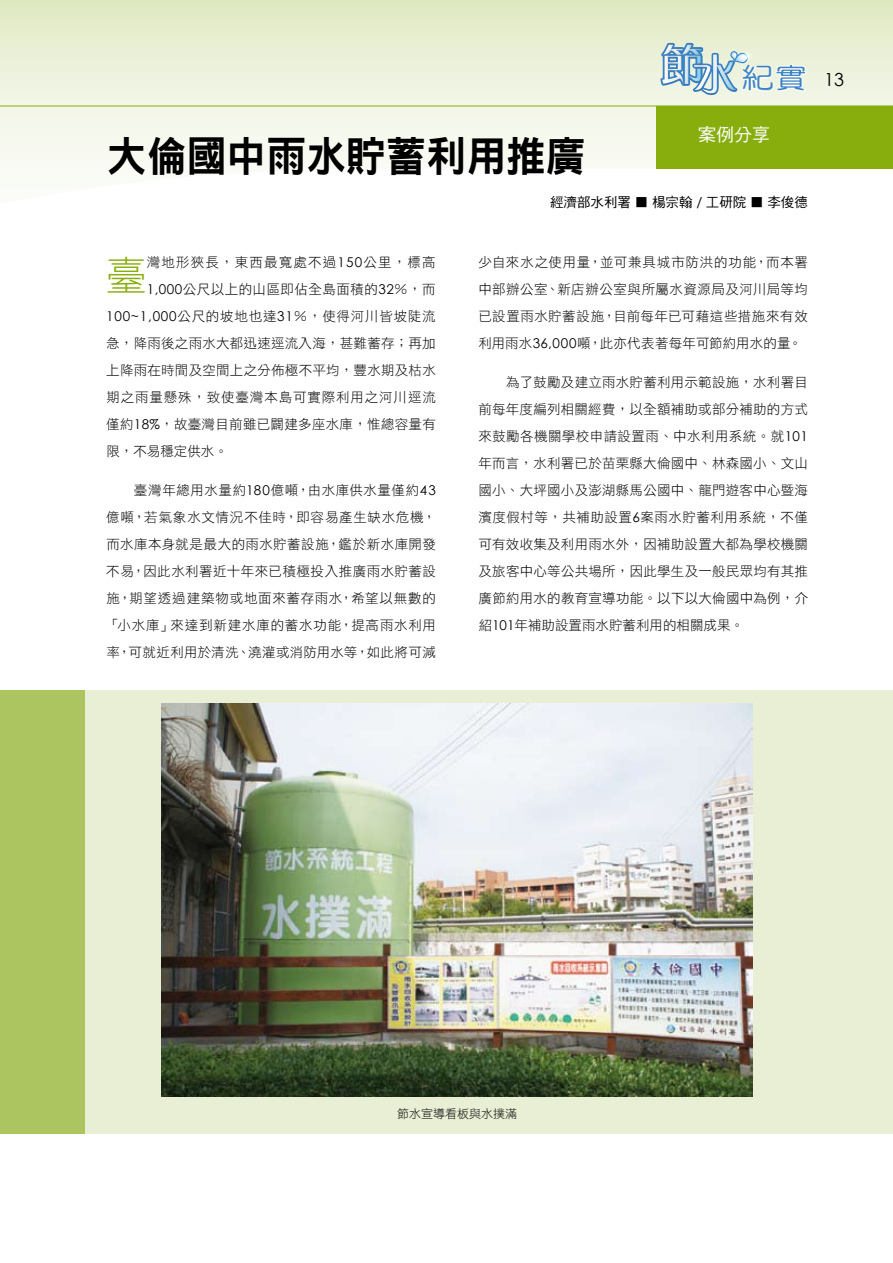
<style>
.page{position:relative;width:893px;height:1263px;background:#fff}
.page>*{position:absolute;margin:0;border:0;box-sizing:border-box;transform-origin:0 0}
.t1{font:42px "DF Hei Std W9";color:#000;scale:.95 1}
.t2{font:40.5px "DF Hei Std W3";color:#88ae0e}
.t3{font:500 27.45px "AR Yuan B5";color:#3a82c3;scale:1.18 1}
.t4{font:18px "DF Hei Std W5";color:#fff}
.t5{font:18px "Century Gothic";color:#000}
.t6{font:13.5px/27px "DF Hei Std W3";letter-spacing:.02em;color:#000;text-align:justify}
.t7{font:13.5px "DF Hei Std W3";letter-spacing:.055em;color:#000}
.t8{font:13.5px "DF Hei Std W3";letter-spacing:.065em;color:#000}
.t9{font:13.5px "DF Hei Std W3";letter-spacing:.085em;color:#000}
.t10{font:13.5px "DF Hei Std W5";color:#000}
.t11{font:12px "DF Hei Std W3";color:#000}
.s1{font-family:"Century Gothic"}
</style>
<div class="page">
<svg style="left:0;top:0;width:893px;height:175px"></svg>
<hr style="left:0;top:106px;width:893px;height:1px;background:#88ae0e">
<div style="left:657px;top:106px;width:236px;height:63px;background:#88ae0e"></div>
<img style="left:787px;top:51px;width:32px;height:45px">
<svg style="left:787px;top:65px;width:18px;height:25px"></svg>
<img style="left:750px;top:50px;width:37px;height:46px">
<svg style="left:659px;top:41px;width:91px;height:55px"></svg>
<img style="left:714px;top:25px;width:65px;height:64px">
<svg style="left:735px;top:45px;width:23px;height:23px"></svg>
<svg style="left:741px;top:52px;width:11px;height:10px"></svg>
<img style="left:659px;top:42px;width:78px;height:54px">
<div style="left:1px;top:690px;width:892px;height:444px;background:#e9efd5"></div>
<div style="left:0;top:690px;width:85px;height:444px;background:#adc560"></div>
<img style="left:162px;top:704px;width:590px;height:392px">
<h3 class="t3" style="left:742px;top:64px;width:29px">紀</h3>
<h3 class="t4" style="left:698px;top:124px;width:73px">案例分享</h3>
<h1 class="t1" style="left:107px;top:133px;width:506px">大倫國中雨水貯蓄利用推廣</h1>
<p class="t10" style="left:550px;top:195px;width:259px">經濟部水利署 ■ 楊宗翰 <span class="s1">/</span> 工研院 ■ 李俊德</p>
<h2 class="t2" style="left:106px;top:253px;width:42px">臺</h2>
<p class="t9" style="left:147px;top:254px;width:290px">灣地形狹長，東西最寬處不過<span class="s1">150</span>公里，標高</p>
<p class="t6" style="left:147px;top:275px;width:290px"><span class="s1">1,000</span>公尺以上的山區即佔全島面積的<span class="s1">32</span>％，而</p>
<p class="t7" style="left:106px;top:308px;width:331px"><span class="s1">100~1,000</span>公尺的坡地也達<span class="s1">31</span>％，使得河川皆坡陡流</p>
<p class="t6" style="left:106px;top:329px;width:331px">急，降雨後之雨水大都迅速逕流入海，甚難蓄存；再加</p>
<p class="t6" style="left:106px;top:356px;width:331px">上降雨在時間及空間上之分佈極不平均，豐水期及枯水</p>
<p class="t8" style="left:106px;top:389px;width:331px">期之雨量懸殊，致使臺灣本島可實際利用之河川逕流</p>
<p class="t6" style="left:106px;top:410px;width:331px">僅約<span class="s1">18%</span>，故臺灣目前雖已闢建多座水庫，惟總容量有</p>
<p class="t6" style="left:106px;top:437px;width:123px">限，不易穩定供水。</p>
<p class="t6" style="left:106px;top:477px;width:331px;text-indent:28px">臺灣年總用水量約<span class="s1">180</span>億噸，由水庫供水量僅約<span class="s1">43</span>億噸，若氣象水文情況不佳時，即容易產生缺水危機，而水庫本身就是最大的雨水貯蓄設施，鑑於新水庫開發不易，因此水利署近十年來已積極投入推廣雨水貯蓄設施，期望透過建築物或地面來蓄存雨水，希望以無數的「小水庫」來達到新建水庫的蓄水功能，提高雨水利用率，可就近利用於清洗、澆灌或消防用水等，如此將可減</p>
<p class="t6" style="left:478px;top:248px;width:331px">少自來水之使用量，並可兼具城市防洪的功能，而本署中部辦公室、新店辦公室與所屬水資源局及河川局等均已設置雨水貯蓄設施，目前每年已可藉這些措施來有效利用雨水<span class="s1">36,000</span>噸，此亦代表著每年可節約用水的量。</p>
<p class="t6" style="left:478px;top:369px;width:331px;text-indent:28px">為了鼓勵及建立雨水貯蓄利用示範設施，水利署目前每年度編列相關經費，以全額補助或部分補助的方式來鼓勵各機關學校申請設置雨、中水利用系統。就<span class="s1">101</span>年而言，水利署已於苗栗縣大倫國中、林森國小、文山國小、大坪國小及澎湖縣馬公國中、龍門遊客中心暨海濱度假村等，共補助設置<span class="s1">6</span>案雨水貯蓄利用系統，不僅可有效收集及利用雨水外，因補助設置大都為學校機關及旅客中心等公共場所，因此學生及一般民眾均有其推廣節約用水的教育宣導功能。以下以大倫國中為例，介紹<span class="s1">101</span>年補助設置雨水貯蓄利用的相關成果。</p>
<h3 class="t5" style="left:824px;top:68px;width:21px">13</h3>
<p class="t11" style="left:397px;top:1107px;width:121px">節水宣導看板與水撲滿</p>
</div>
